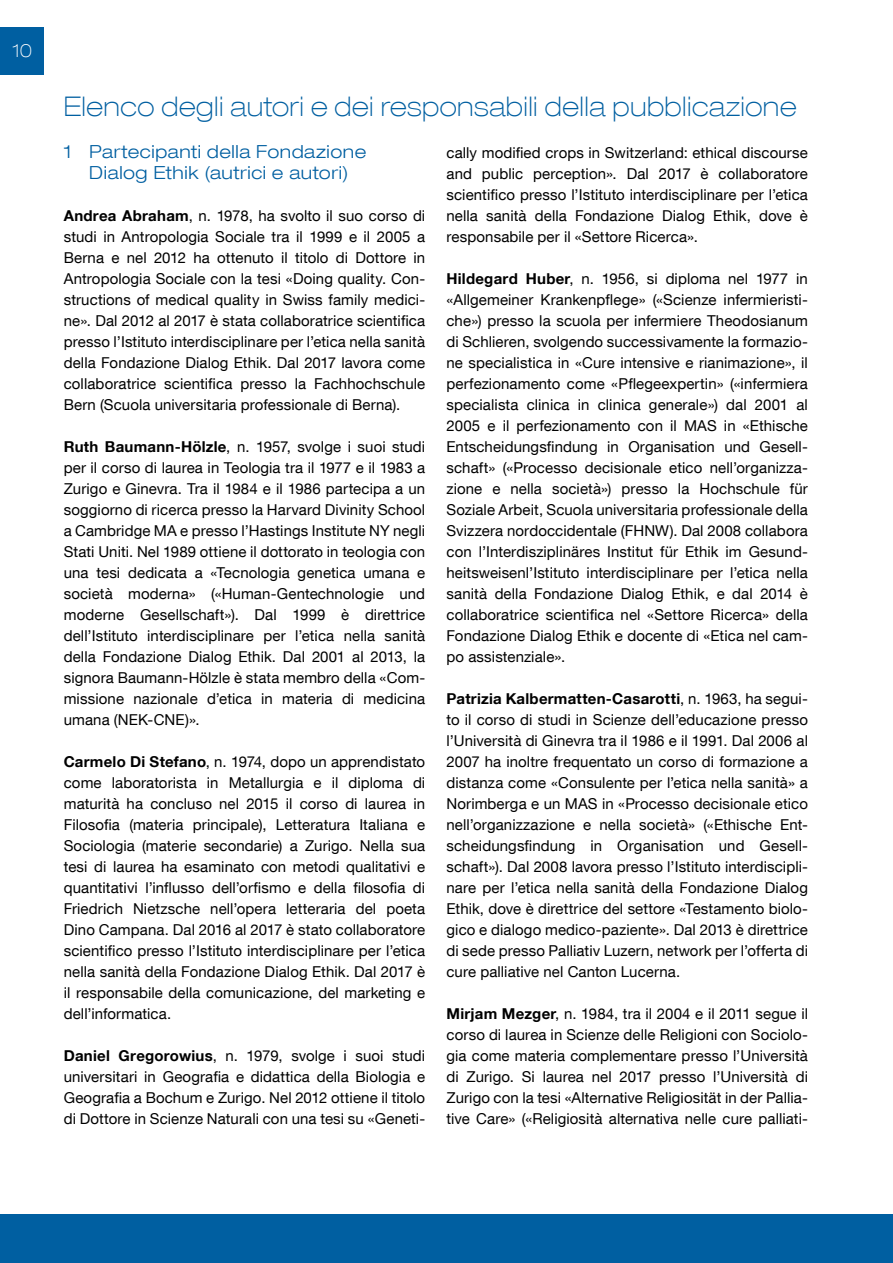
<style>
.page{position:relative;width:893px;height:1263px;background:#fff}
.page>*{position:absolute;margin:0;border:0;box-sizing:border-box;transform-origin:0 0}
.t1{font:100 expanded 27px "Helvetica Neue LT Com";letter-spacing:.02em;color:#005fa1}
.t2{font:300 expanded 18px/21px "Helvetica Neue LT Com";letter-spacing:.025em;color:#005fa1;text-align:center}
.t3{font:100 expanded 18px "Helvetica Neue LT Com";color:#fff}
.t4{font:15px/21px "Helvetica Neue LT Com";letter-spacing:.005em;color:#000;text-align:justify}
.s1{font-weight:700}
</style>
<div class="page">
<div style="left:0;top:27px;width:44px;height:47px;background:#005fa1"></div>
<div style="left:0;top:1214px;width:893px;height:49px;background:#005fa1"></div>
<p class="t3" style="left:12px;top:40px;width:21px">10</p>
<h1 class="t1" style="left:64px;top:90px;width:734px">Elenco degli autori e dei responsabili della pubblicazione</h1>
<p class="t2" style="left:64px;top:141px;width:304px">1 Partecipanti della Fondazione<br>Dialog Ethik (autrici e autori)</p>
<p class="t4" style="left:64px;top:205px;width:363px"><span class="s1">Andrea Abraham</span>, n. 1978, ha svolto il suo corso di studi in Antropologia Sociale tra il 1999 e il 2005 a Berna e nel 2012 ha ottenuto il titolo di Dottore in Antropologia Sociale con la tesi «Doing quality. Con&shy;structions of medical quality in Swiss family medici&shy;ne». Dal 2012 al 2017 è stata collaboratrice scientifica presso l’Istituto interdisciplinare per l’etica nella sanità della Fondazione Dialog Ethik. Dal 2017 lavora come collaboratrice scientifica presso la Fachhochschule Bern (Scuola universitaria professionale di Berna).</p>
<p class="t4" style="left:64px;top:436px;width:363px"><span class="s1">Ruth Baumann-Hölzle</span>, n. 1957, svolge i suoi studi per il corso di laurea in Teologia tra il 1977 e il 1983 a Zurigo e Ginevra. Tra il 1984 e il 1986 partecipa a un soggiorno di ricerca presso la Harvard Divinity School a Cambridge MA e presso l’Hastings Institute NY negli Stati Uniti. Nel 1989 ottiene il dottorato in teologia con una tesi dedicata a «Tecnologia genetica umana e società moderna» («Human-Gentechnologie und moderne Gesellschaft»). Dal 1999 è direttrice dell’Istituto interdisciplinare per l’etica nella sanità della Fondazione Dialog Ethik. Dal 2001 al 2013, la signora Baumann-Hölzle è stata membro della «Com&shy;missione nazionale d’etica in materia di medicina umana (NEK-CNE)».</p>
<p class="t4" style="left:64px;top:751px;width:363px"><span class="s1">Carmelo Di Stefano</span>, n. 1974, dopo un apprendistato come laboratorista in Metallurgia e il diploma di maturità ha concluso nel 2015 il corso di laurea in Filosofia (materia principale), Letteratura Italiana e Sociologia (materie secondarie) a Zurigo. Nella sua tesi di laurea ha esaminato con metodi qualitativi e quantitativi l’influsso dell’orfismo e della filosofia di Friedrich Nietzsche nell’opera letteraria del poeta Dino Campana. Dal 2016 al 2017 è stato collaboratore scientifico presso l’Istituto interdisciplinare per l’etica nella sanità della Fondazione Dialog Ethik. Dal 2017 è il responsabile della comunicazione, del marketing e dell’informatica.</p>
<p class="t4" style="left:64px;top:1045px;width:363px"><span class="s1">Daniel Gregorowius</span>, n. 1979, svolge i suoi studi universitari in Geografia e didattica della Biologia e Geografia a Bochum e Zurigo. Nel 2012 ottiene il titolo di Dottore in Scienze Naturali con una tesi su «Geneti-</p>
<p class="t4" style="left:446px;top:142px;width:363px">cally modified crops in Switzerland: ethical discourse and public perception». Dal 2017 è collaboratore scientifico presso l’Istituto interdisciplinare per l’etica nella sanità della Fondazione Dialog Ethik, dove è responsabile per il «Settore Ricerca».</p>
<p class="t4" style="left:446px;top:268px;width:363px"><span class="s1">Hildegard Huber</span>, n. 1956, si diploma nel 1977 in «Allgemeiner Krankenpflege» («Scienze infermieristi&shy;che») presso la scuola per infermiere Theodosianum di Schlieren, svolgendo successivamente la formazio&shy;ne specialistica in «Cure intensive e rianimazione», il perfezionamento come «Pflegeexpertin» («infermiera specialista clinica in clinica generale») dal 2001 al 2005 e il perfezionamento con il MAS in «Ethische Entscheidungsfindung in Organisation und Gesell&shy;schaft» («Processo decisionale etico nell’organizza&shy;zione e nella società») presso la Hochschule für Soziale Arbeit, Scuola universitaria professionale della Svizzera nordoccidentale (FHNW). Dal 2008 collabora con l’Interdisziplinäres Institut für Ethik im Gesund&shy;heitsweisenl’Istituto interdisciplinare per l’etica nella sanità della Fondazione Dialog Ethik, e dal 2014 è collaboratrice scientifica nel «Settore Ricerca» della Fondazione Dialog Ethik e docente di «Etica nel cam&shy;po assistenziale».</p>
<p class="t4" style="left:446px;top:688px;width:363px"><span class="s1">Patrizia Kalbermatten-Casarotti</span>, n. 1963, ha segui&shy;to il corso di studi in Scienze dell’educazione presso l’Università di Ginevra tra il 1986 e il 1991. Dal 2006 al 2007 ha inoltre frequentato un corso di formazione a distanza come «Consulente per l’etica nella sanità» a Norimberga e un MAS in «Processo decisionale etico nell’organizzazione e nella società» («Ethische Ent&shy;scheidungsfindung in Organisation und Gesell&shy;schaft»). Dal 2008 lavora presso l’Istituto interdiscipli&shy;nare per l’etica nella sanità della Fondazione Dialog Ethik, dove è direttrice del settore «Testamento biolo&shy;gico e dialogo medico-paziente». Dal 2013 è direttrice di sede presso Palliativ Luzern, network per l’offerta di cure palliative nel Canton Lucerna.</p>
<p class="t4" style="left:446px;top:1003px;width:363px"><span class="s1">Mirjam Mezger</span>, n. 1984, tra il 2004 e il 2011 segue il corso di laurea in Scienze delle Religioni con Sociolo&shy;gia come materia complementare presso l’Università di Zurigo. Si laurea nel 2017 presso l’Università di Zurigo con la tesi «Alternative Religiosität in der Pallia&shy;tive Care» («Religiosità alternativa nelle cure palliati-</p>
</div>
